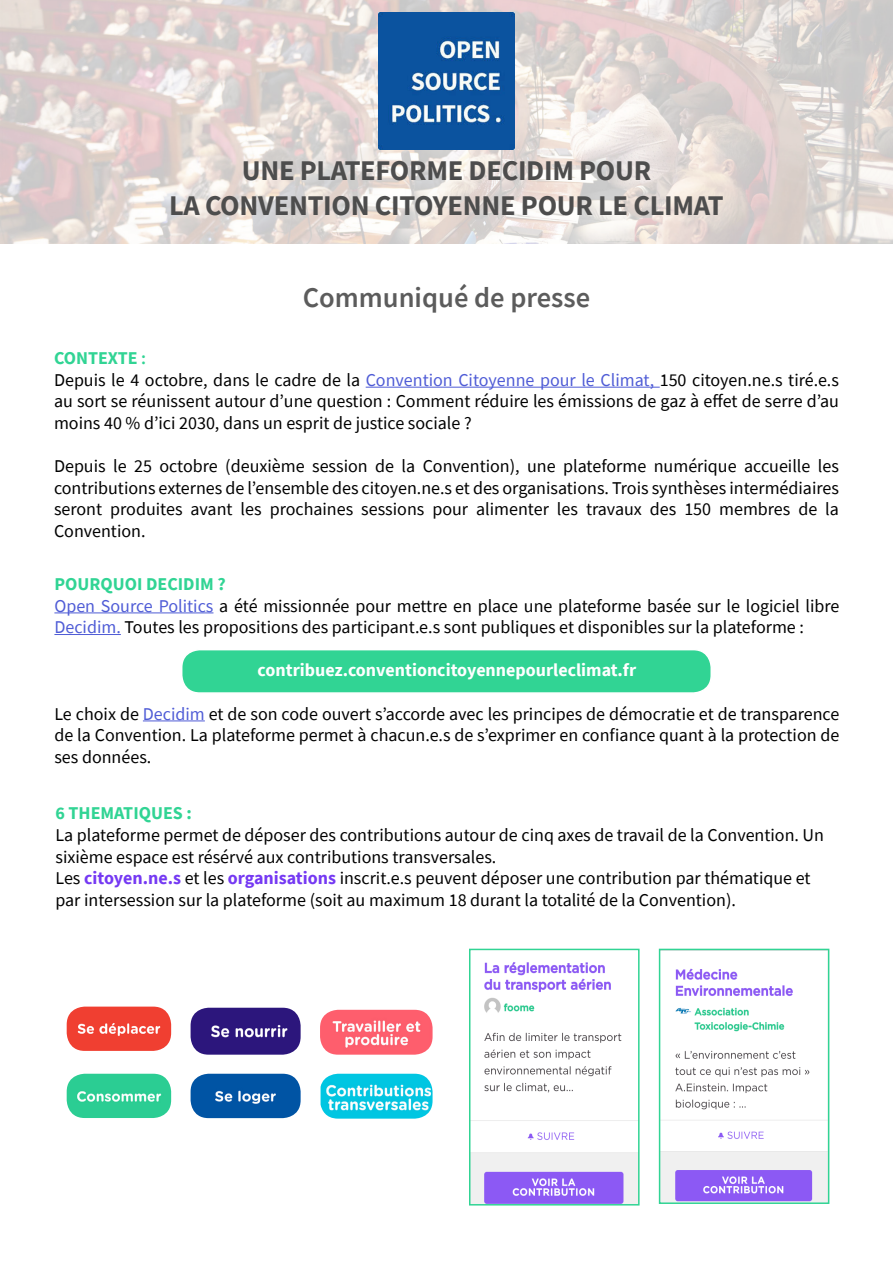
<style>
.page{position:relative;width:893px;height:1263px;background:#fff}
.page>*{position:absolute;margin:0;border:0;box-sizing:border-box;transform-origin:0 0}
.t1{font:700 28.5px "Source Sans Pro";letter-spacing:-.01em;color:#4d4d4d}
.t2{font:600 28.5px "Source Sans Pro";color:#5c5c5c}
.t3{font:18px/21.6px "Source Sans Pro";color:#000;text-align:justify}
.t4{font:700 18px "Source Sans Pro";color:#fff}
.t5{font:700 18px "Source Sans Pro";color:#31d494}
.s1{font-weight:600}
.s2{color:#4f5cd6}
.s3{font-weight:700;color:#7539f3}
</style>
<div class="page">
<div style="left:182px;top:650px;width:529px;height:43px;background:#31d494;border-radius:18px"></div>
<div style="left:181px;top:649px;width:531px;height:45px;border:2px solid #fff;border-radius:18px"></div>
<img style="left:0;top:0;width:893px;height:243px">
<img style="left:378px;top:12px;width:137px;height:137px">
<hr style="left:366px;top:387px;width:294px;height:1px;background:#4f5cd6">
<hr style="left:54px;top:612px;width:159px;height:1px;background:#4f5cd6">
<hr style="left:54px;top:634px;width:67px;height:1px;background:#4f5cd6">
<hr style="left:143px;top:720px;width:62px;height:1px;background:#4f5cd6">
<img style="left:67px;top:1006px;width:104px;height:45px">
<img style="left:191px;top:1008px;width:110px;height:47px">
<img style="left:191px;top:1074px;width:110px;height:44px">
<img style="left:321px;top:1074px;width:112px;height:44px">
<img style="left:320px;top:1010px;width:113px;height:45px">
<img style="left:67px;top:1074px;width:104px;height:44px">
<img style="left:472px;top:962px;width:165px;height:240px">
<div style="left:469px;top:949px;width:171px;height:256px;border:2px solid #31d494"></div>
<img style="left:662px;top:968px;width:164px;height:233px">
<div style="left:659px;top:949px;width:170px;height:255px;border:2px solid #31d494"></div>
<p class="t1" style="left:242px;top:152px;width:411px">UNE PLATEFORME DECIDIM POUR</p>
<p class="t1" style="left:169px;top:186px;width:556px">LA CONVENTION CITOYENNE POUR LE CLIMAT</p>
<p class="t2" style="left:303px;top:279px;width:289px">Communiqué de presse</p>
<p class="t5" style="left:54px;top:346px;width:94px">CONTEXTE <span class="s1">:</span></p>
<p class="t3" style="left:54px;top:369px;width:786px">Depuis le 4 octobre, dans le cadre de la <span class="s2">Convention Citoyenne pour le Climat,</span> 150 citoyen.ne.s tiré.e.s au sort se réunissent autour d’une question : Comment réduire les émissions de gaz à effet de serre d’au moins 40 % d’ici 2030, dans un esprit de justice sociale ?</p>
<p class="t3" style="left:54px;top:455px;width:786px">Depuis le 25 octobre (deuxième session de la Convention), une plateforme numérique accueille les contributions externes de l’ensemble des citoyen.ne.s et des organisations. Trois synthèses intermédiaires seront produites avant les prochaines sessions pour alimenter les travaux des 150 membres de la Convention.</p>
<p class="t5" style="left:54px;top:572px;width:173px">POURQUOI DECIDIM ?</p>
<p class="t3" style="left:54px;top:595px;width:787px"><span class="s2">Open Source Politics</span> a été missionnée pour mettre en place une plateforme basée sur le logiciel libre<br><span class="s2">Decidim.</span> Toutes les propositions des participant.e.s sont publiques et disponibles sur la plateforme :</p>
<p class="t4" style="left:258px;top:658px;width:380px">contribuez.conventioncitoyennepourleclimat.fr</p>
<p class="t3" style="left:54px;top:703px;width:786px">Le choix de <span class="s2">Decidim</span> et de son code ouvert s’accorde avec les principes de démocratie et de transparence de la Convention. La plateforme permet à chacun.e.s de s’exprimer en confiance quant à la protection de ses données.</p>
<p class="t5" style="left:55px;top:801px;width:138px">6 THEMATIQUES :</p>
<p class="t3" style="left:55px;top:824px;width:770px">La plateforme permet de déposer des contributions autour de cinq axes de travail de la Convention. Un sixième espace est résérvé aux contributions transversales.</p>
<p class="t3" style="left:55px;top:867px;width:757px">Les <span class="s3">citoyen.ne.s</span> et les <span class="s3">organisations</span> inscrit.e.s peuvent déposer une contribution par thématique et par intersession sur la plateforme (soit au maximum 18 durant la totalité de la Convention).</p>
</div>
